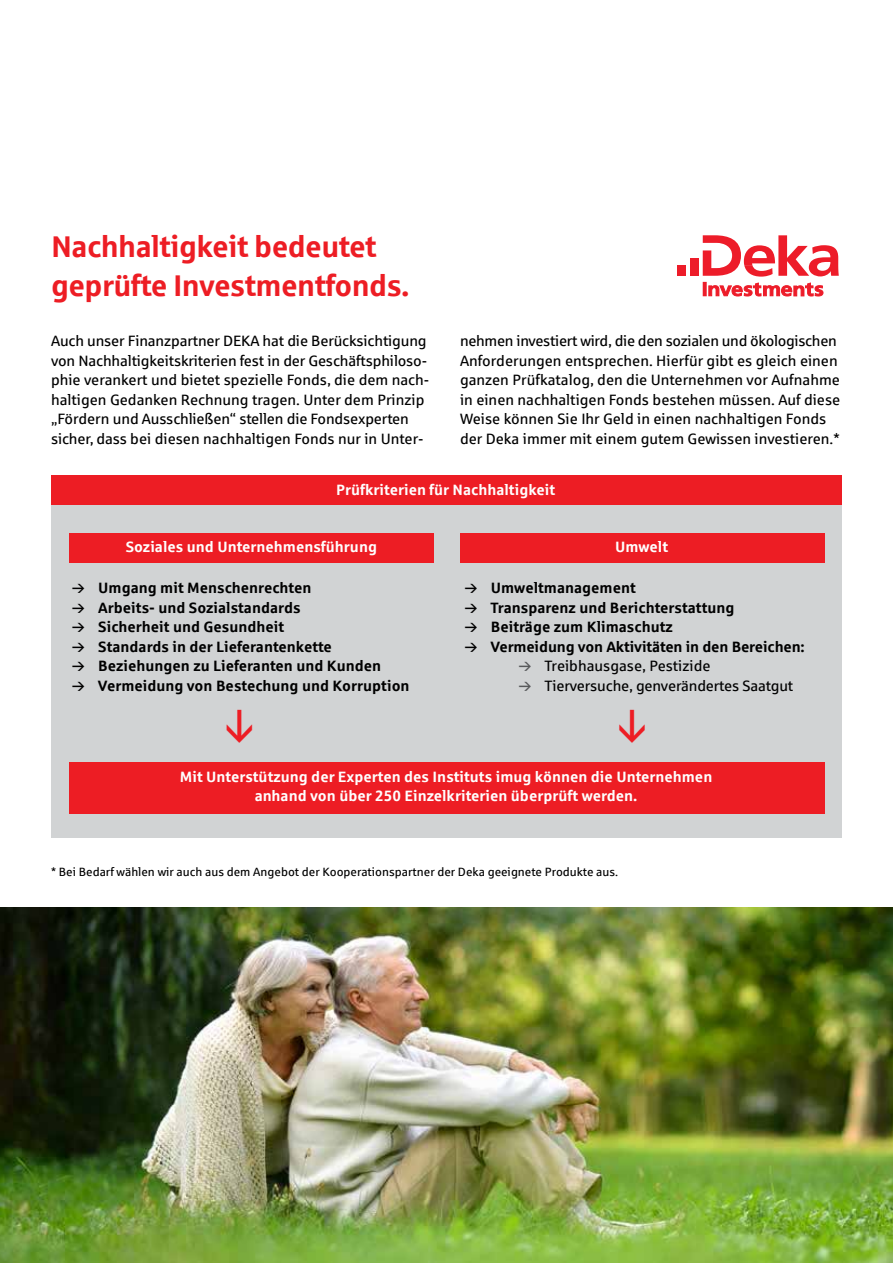
<style>
.page{position:relative;width:893px;height:1263px;background:#fff}
.page>*{position:absolute;margin:0;border:0;box-sizing:border-box;transform-origin:0 0}
.t1{font:700 30px/39px "Sparkasse Rg";letter-spacing:-.02em;color:#ed1d24}
.t2{font:15px/19.5px "Sparkasse Rg";color:#000}
.t3{font:700 15px/19.5px "Sparkasse Rg";color:#000}
.t4{font:700 15px/19.5px "Sparkasse Rg";color:#fff;text-align:center}
.t5{font:12px "Sparkasse Rg";color:#000}
</style>
<div class="page">
<div style="left:51px;top:505px;width:791px;height:333px;background:#d1d3d4"></div>
<div style="left:51px;top:475px;width:791px;height:30px;background:#ed1d24"></div>
<div style="left:69px;top:533px;width:365px;height:29px;background:#ed1d24"></div>
<div style="left:460px;top:533px;width:365px;height:29px;background:#ed1d24"></div>
<div style="left:69px;top:762px;width:756px;height:51px;background:#ed1d24"></div>
<img style="left:0;top:908px;width:893px;height:355px">
<div style="left:690px;top:258px;width:8px;height:18px;background:#ed1c29"></div>
<div style="left:677px;top:266px;width:9px;height:10px;background:#ed1c29"></div>
<svg style="left:703px;top:235px;width:136px;height:61px"></svg>
<h1 class="t1" style="left:51px;top:226px;width:360px">Nachhaltigkeit bedeutet geprüfte Investmentfonds.</h1>
<p class="t2" style="left:51px;top:331px;width:380px">Auch unser Finanzpartner DEKA hat die Berücksichtigung von Nachhaltigkeitskriterien fest in der Geschäftsphiloso&shy;phie verankert und bietet spezielle Fonds, die dem nach&shy;haltigen Gedanken Rechnung tragen. Unter dem Prinzip „Fördern und Ausschließen“ stellen die Fondsexperten sicher, dass bei diesen nachhaltigen Fonds nur in Unter-</p>
<p class="t4" style="left:336px;top:479px;width:221px">Prüfkriterien für Nachhaltigkeit</p>
<p class="t2" style="left:460px;top:331px;width:382px">nehmen investiert wird, die den sozialen und ökologischen Anforderungen entsprechen. Hierfür gibt es gleich einen ganzen Prüfkatalog, den die Unternehmen vor Aufnahme in einen nachhaltigen Fonds bestehen müssen. Auf diese Weise können Sie Ihr Geld in einen nachhaltigen Fonds der Deka immer mit einem gutem Gewissen investieren.*</p>
<p class="t4" style="left:126px;top:537px;width:253px">Soziales und Unternehmensführung</p>
<p class="t4" style="left:615px;top:537px;width:55px">Umwelt</p>
<p class="t3" style="left:98px;top:578px;width:313px">Umgang mit Menschenrechten<br>Arbeits- und Sozialstandards<br>Sicherheit und Gesundheit<br>Standards in der Lieferantenkette Beziehungen zu Lieferanten und Kunden Vermeidung von Bestechung und Korruption</p>
<p class="t3" style="left:491px;top:578px;width:316px">Umweltmanagement<br>Transparenz und Berichterstattung<br>Beiträge zum Klimaschutz<br>Vermeidung von Aktivitäten in den Bereichen:</p>
<p class="t2" style="left:545px;top:656px;width:250px">Treibhausgase, Pestizide<br>Tierversuche, genverändertes Saatgut</p>
<p class="t4" style="left:180px;top:766px;width:534px">Mit Unterstützung der Experten des Instituts imug können die Unternehmen anhand von über 250 Einzelkriterien überprüft werden.</p>
<p class="t5" style="left:51px;top:865px;width:569px">* Bei Bedarf wählen wir auch aus dem Angebot der Kooperationspartner der Deka geeignete Produkte aus.</p>
</div>
